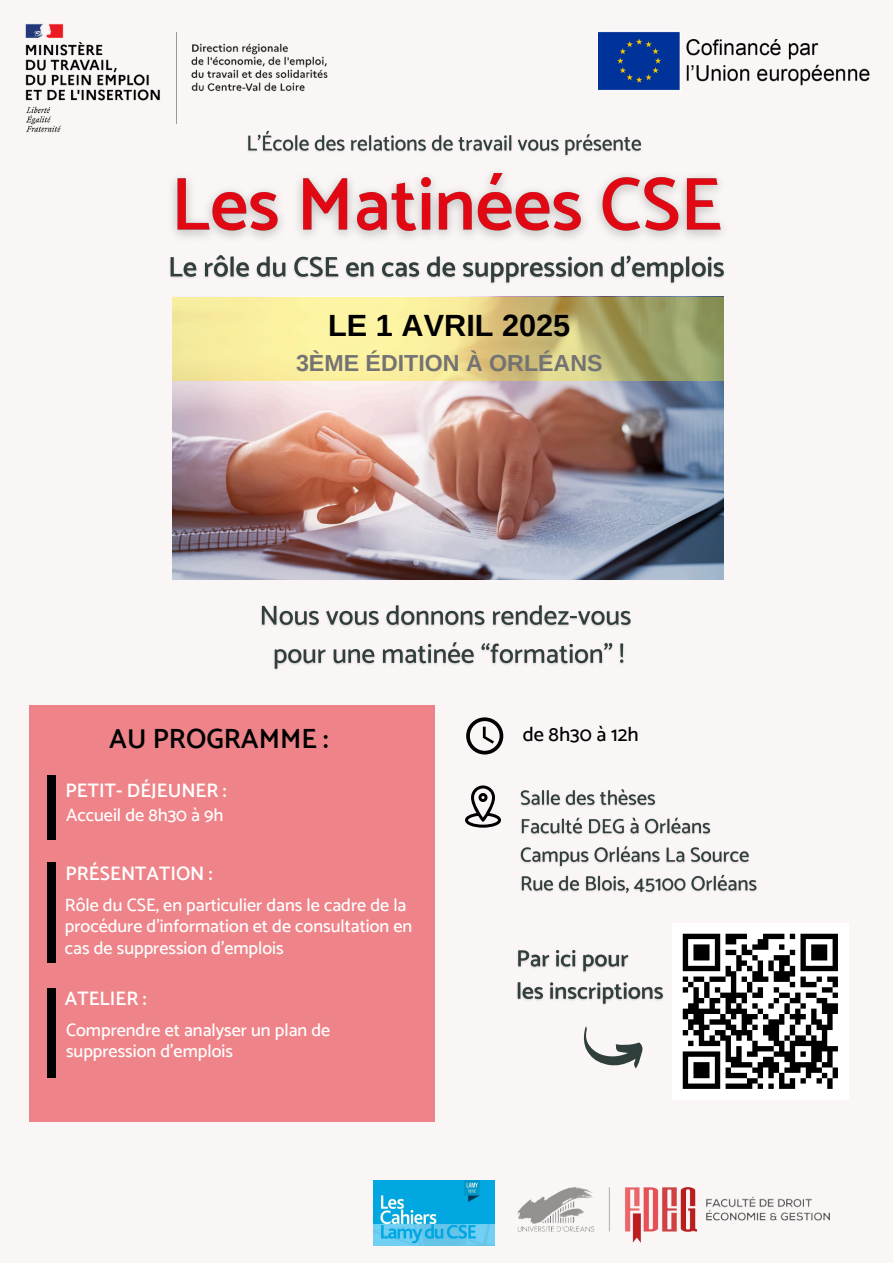
<style>
.page{position:relative;width:893px;height:1263px;background:#faf6f6}
.page>*{position:absolute;margin:0;border:0;box-sizing:border-box;transform-origin:0 0}
.t1{font:700 30.67px "Arimo";color:#000}
.t2{font:600 27.75px "Catamaran";color:#000}
.t3{font:700 23.17px "Arimo";color:#737373}
.t4{font:500 20.25px "Catamaran";color:#000}
.t5{font:600 19.5px "Catamaran";color:#fff}
.t6{font:500 18.08px "Catamaran";color:#fff}
.t7{font:500 18px/21.4px "Catamaran";color:#fff}
</style>
<div class="page">
<img style="left:374px;top:1181px;width:120px;height:64px">
<img style="left:517px;top:1187px;width:312px;height:56px">
<img style="left:172px;top:381px;width:551px;height:198px">
<svg style="left:583px;top:1026px;width:60px;height:43px"></svg>
<div style="left:29px;top:705px;width:405px;height:416px;background:#ee8489"></div>
<div style="left:47px;top:776px;width:8px;height:64px;background:#000"></div>
<div style="left:47px;top:862px;width:8px;height:101px;background:#000"></div>
<svg style="left:465px;top:785px;width:36px;height:43px"></svg>
<svg style="left:466px;top:717px;width:37px;height:37px"></svg>
<img style="left:25px;top:23px;width:303px;height:110px">
<svg style="left:172px;top:297px;width:551px;height:84px"></svg>
<img style="left:517px;top:949px;width:147px;height:56px">
<img style="left:599px;top:32px;width:271px;height:58px">
<img style="left:520px;top:789px;width:237px;height:104px">
<img style="left:172px;top:172px;width:550px;height:66px">
<img style="left:170px;top:255px;width:554px;height:29px">
<img style="left:261px;top:605px;width:370px;height:65px">
<div style="left:47px;top:988px;width:8px;height:90px;background:#000"></div>
<img style="left:244px;top:128px;width:398px;height:28px">
<div style="left:672px;top:923px;width:176px;height:176px;background:#fff"></div>
<svg style="left:682px;top:933px;width:156px;height:156px"></svg>
<h6 class="t1" style="left:328px;top:308px;width:244px">LE 1 AVRIL 2025</h6>
<h6 class="t3" style="left:296px;top:350px;width:308px">3ÈME ÉDITION À ORLÉANS</h6>
<p class="t2" style="left:109px;top:723px;width:221px">AU PROGRAMME :</p>
<p class="t5" style="left:66px;top:779px;width:163px">PETIT- DÉJEUNER :</p>
<p class="t6" style="left:66px;top:804px;width:159px">Accueil de 8h30 à 9h</p>
<p class="t5" style="left:66px;top:861px;width:149px">PRÉSENTATION :</p>
<h4 class="t7" style="left:65px;top:894px;width:349px">Rôle du CSE, en particulier dans le cadre de la procédure d’information et de consultation en cas de suppression d’emplois</h4>
<p class="t5" style="left:65px;top:987px;width:83px">ATELIER :</p>
<h6 class="t7" style="left:66px;top:1019px;width:266px">Comprendre et analyser un plan de suppression d’emplois</h6>
<h2 class="t4" style="left:523px;top:722px;width:117px">de 8h30 à 12h</h2>
</div>
